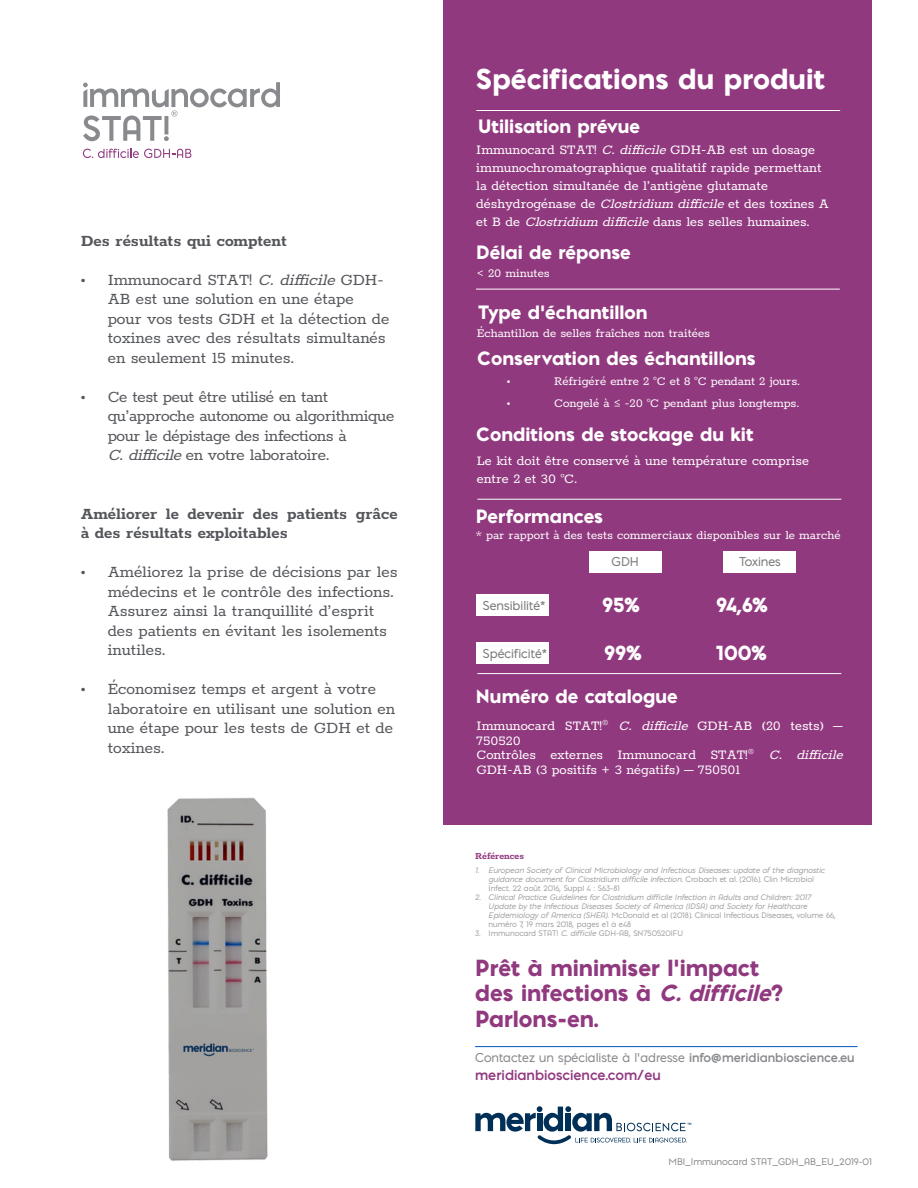
<style>
.page{position:relative;width:918px;height:1188px;background:#fff}
.page>*{position:absolute;margin:0;border:0;box-sizing:border-box;transform-origin:0 0}
.t1{font:900 27px "Pontiac";color:#fff}
.t2{font:900 21.75px/25.5px "Pontiac";color:#91397f}
.t3{font:900 19.5px "Pontiac";color:#fff}
.t4{font:18px/19.5px "Rokkitt";color:#54565b}
.t5{font:900 18px "Pontiac";color:#fff}
.t6{font:18px/19.5px "Rokkitt";letter-spacing:-.02em;color:#54565b}
.t7{font:700 18px/19.5px "Rokkitt";color:#54565b}
.t8{font:15px/18px "Rokkitt";color:#fff}
.t9{font:13.5px "Rokkitt";color:#fff}
.t10{font:700 13.5px "Pontiac";color:#91397f}
.t11{font:12px "Pontiac";color:#888a8d}
.t12{font:12px "Pontiac";color:#797a7d}
.t13{font:700 10.5px "Rokkitt";color:#91397f}
.t14{font:9px "Pontiac";color:#8a8b8d}
.t15{font:italic 7.5px/9px "Pontiac";color:#a0a1a2}
.t16{font:7.5px "Pontiac";color:#a0a1a2}
.s1{font-style:italic}
.s2{font-style:normal}
.s3{font-weight:700}
</style>
<div class="page">
<div style="left:443px;top:0;width:429px;height:825px;background:#91397f"></div>
<hr style="left:475px;top:1046px;width:383px;height:1px;background:#0055b8">
<svg style="left:475px;top:1106px;width:216px;height:39px"></svg>
<hr style="left:477px;top:673px;width:364px;height:1px;background:#fff">
<div style="left:723px;top:551px;width:73px;height:22px;background:#fff"></div>
<div style="left:589px;top:551px;width:72px;height:22px;background:#fff"></div>
<hr style="left:477px;top:499px;width:364px;height:1px;background:#fff">
<hr style="left:476px;top:289px;width:364px;height:1px;background:#fff">
<svg style="left:83px;top:149px;width:108px;height:9px"></svg>
<svg style="left:83px;top:82px;width:197px;height:59px"></svg>
<div style="left:476px;top:594px;width:73px;height:22px;background:#fff"></div>
<div style="left:476px;top:643px;width:73px;height:21px;background:#fff"></div>
<hr style="left:476px;top:110px;width:364px;height:1px;background:#fff">
<img style="left:167px;top:797px;width:101px;height:364px">
<h3 class="t7" style="left:81px;top:229px;width:208px">Des résultats qui comptent</h3>
<h3 class="t4" style="left:108px;top:269px;width:283px;text-indent:-27px">• Immunocard STAT! <span class="s1">C.difficile</span>GDH-AB est une solution en une étape pour vos tests GDH et la détection de toxines avec des résultats simultanés en seulement 15 minutes.</h3>
<h3 class="t6" style="left:108px;top:386px;width:288px;text-indent:-27px">• Ce test peut être utilisé en tant qu’approche autonome ou algorithmique pour le dépistage des infections à <span class="s1">C.difficile</span>en votre laboratoire.</h3>
<h3 class="t7" style="left:81px;top:502px;width:318px">Améliorer le devenir des patients grâce à des résultats exploitables</h3>
<h3 class="t4" style="left:108px;top:561px;width:291px;text-indent:-27px">• Améliorez la prise de décisions par les médecins et le contrôle des infections.<br>Assurez ainsi la tranquillité d’esprit des patients en évitant les isolements inutiles.</h3>
<h3 class="t4" style="left:108px;top:678px;width:289px;text-indent:-27px">• Économisez temps et argent à votre laboratoire en utilisant une solution en une étape pour les tests de GDH et de toxines.</h3>
<h1 class="t1" style="left:476px;top:58px;width:351px">Spécifications du produit</h1>
<h3 class="t5" style="left:478px;top:112px;width:163px">Utilisation prévue</h3>
<p class="t8" style="left:476px;top:139px;width:354px">Immunocard STAT! <span class="s1">C.difficile</span>GDH-AB est un dosage immunochromatographique qualitatif rapide permettant la détection simultanée de l’antigène glutamate déshydrogénase de <span class="s1">Clostridium difficile</span>et des toxines A et B de <span class="s1">Clostridium difficile</span>dans les selles humaines.</p>
<h3 class="t5" style="left:476px;top:238px;width:156px">Délai de réponse</h3>
<h3 class="t9" style="left:477px;top:264px;width:74px">&lt; 20 minutes</h3>
<h3 class="t5" style="left:478px;top:298px;width:171px">Type d’échantillon</h3>
<h3 class="t5" style="left:477px;top:345px;width:280px">Conservation des échantillons</h3>
<h3 class="t9" style="left:477px;top:325px;width:235px">Échantillon de selles fraîches non traitées</h3>
<h3 class="t9" style="left:507px;top:372px;width:5px">•</h3>
<h3 class="t9" style="left:554px;top:372px;width:248px">Réfrigéré entre 2 °C et 8 °C pendant 2 jours.</h3>
<h3 class="t9" style="left:507px;top:394px;width:5px">•</h3>
<h3 class="t9" style="left:554px;top:394px;width:247px">Congelé à ≤ -20 °C pendant plus longtemps.</h3>
<h3 class="t5" style="left:476px;top:420px;width:279px">Conditions de stockage du kit</h3>
<h3 class="t8" style="left:477px;top:451px;width:333px">Le kit doit être conservé à une température comprise entre 2 et 30 °C.</h3>
<h3 class="t5" style="left:476px;top:502px;width:129px">Performances</h3>
<h3 class="t9" style="left:476px;top:526px;width:366px">* par rapport à des tests commerciaux disponibles sur le marché</h3>
<h3 class="t12" style="left:612px;top:553px;width:29px">GDH</h3>
<h3 class="t12" style="left:739px;top:553px;width:43px">Toxines</h3>
<h3 class="t3" style="left:602px;top:590px;width:39px">95%</h3>
<h3 class="t3" style="left:716px;top:590px;width:53px">94,6%</h3>
<h3 class="t12" style="left:483px;top:596px;width:64px">Sensibilité*</h3>
<h3 class="t12" style="left:483px;top:644px;width:66px">Spécificité*</h3>
<h3 class="t3" style="left:604px;top:638px;width:39px">99%</h3>
<h3 class="t3" style="left:716px;top:638px;width:52px">100%</h3>
<h3 class="t5" style="left:476px;top:682px;width:203px">Numéro de catalogue</h3>
<h3 class="t8" style="left:477px;top:717px;width:368px;line-height:15px">Immunocard STAT!<sup>®</sup> <span class="s1">C. difficile</span> GDH-AB (20 tests) –<br>750520</h3>
<h3 class="t8" style="left:476px;top:746px;width:372px;line-height:15px">Contrôles externes Immunocard STAT!<sup>®</sup> <span class="s1">C. difficile<br></span>GDH-AB (3 positifs + 3 négatifs) – 750501</h3>
<h3 class="t13" style="left:475px;top:848px;width:50px">Références</h3>
<p class="t15" style="left:489px;top:866px;width:338px;text-indent:-14px">1. European Society of Clinical Microbiology and Infectious Diseases: update of the diagnostic guidance document for Clostridium difficile infection. <span class="s2">Crobach et al. (2016). Clin Microbiol<br>Infect. 22 août 2016, Suppl 4 : S63-81</span></p>
<p class="t15" style="left:489px;top:893px;width:348px;text-indent:-14px">2. Clinical Practice Guidelines for Clostridium difficile Infection in Adults and Children: 2017<br>Update by the Infectious Diseases Society of America (IDSA) and Society for Healthcare Epidemiology of America (SHEA). <span class="s2">McDonald et al (2018). Clinical Infectious Diseases, volume 66, numéro 7, 19 mars 2018, pages e1 à e48</span></p>
<p class="t16" style="left:475px;top:928px;width:209px">3. Immunocard STAT! <span class="s1">C. difficile</span> GDH-AB, SN750520IFU</p>
<h2 class="t2" style="left:475px;top:954px;width:310px">Prêt à minimiser l’impact des infections à <span class="s1">C.difficile</span>?<br>Parlons-en.</h2>
<h3 class="t11" style="left:475px;top:1049px;width:381px">Contactez un spécialiste à l’adresse <span class="s3">info@meridianbioscience.eu</span></h3>
<h3 class="t10" style="left:475px;top:1066px;width:187px">meridianbioscience.com/eu</h3>
<p class="t14" style="left:668px;top:1155px;width:205px">MBI_Immunocard STAT_GDH_AB_EU_2019-01</p>
</div>
